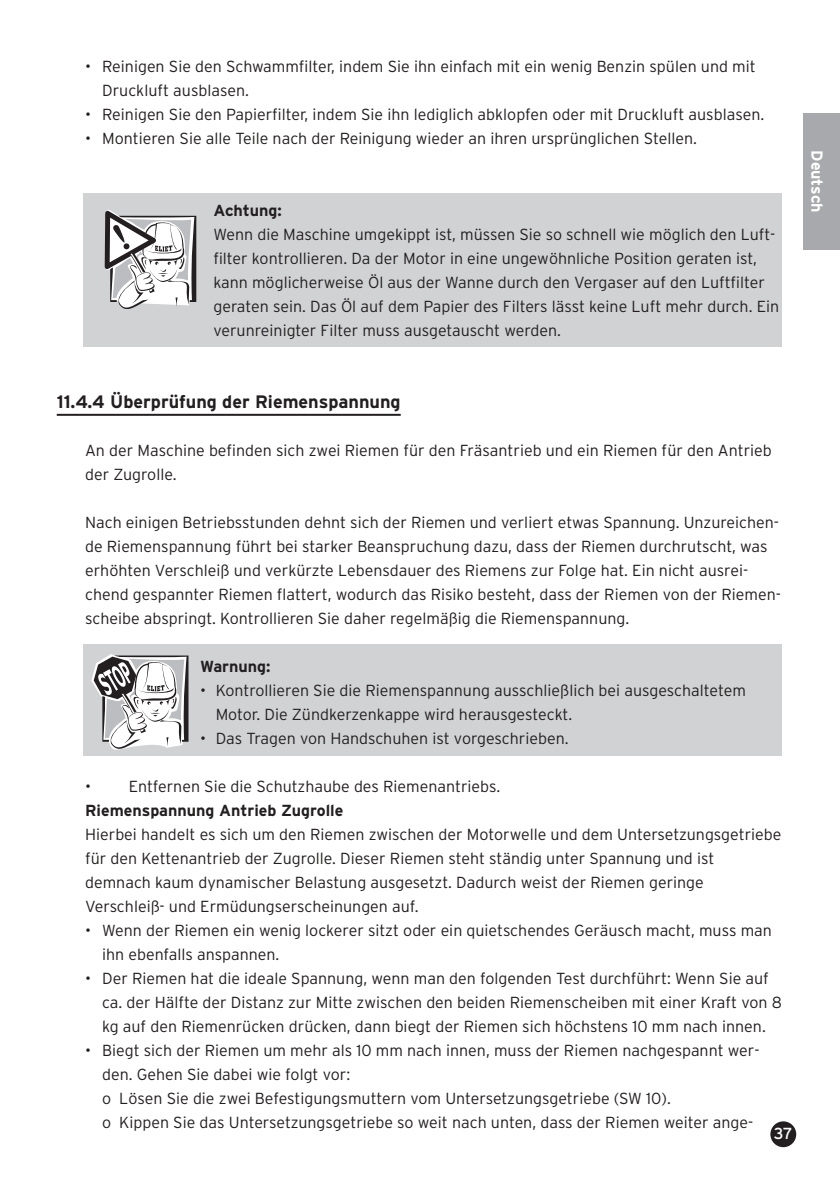
<style>
.page{position:relative;width:840px;height:1191px;background:#fff}
.page>*{position:absolute;margin:0;border:0;box-sizing:border-box;transform-origin:0 0}
.t1{font:700 18px "Interstate";color:#231f20}
.t2{font:300 16px/24px "Interstate";color:#231f20}
.t3{font:700 16px "Interstate";color:#231f20}
.t4{font:700 16px "Interstate";color:#fff}
.t5{font:16px "Interstate";color:#fff}
</style>
<div class="page">
<div style="left:83px;top:193px;width:698px;height:154px;background:#d1d2d4"></div>
<svg style="left:105px;top:210px;width:91px;height:99px"></svg>
<div style="left:83px;top:644px;width:698px;height:112px;background:#d1d2d4"></div>
<svg style="left:91px;top:654px;width:97px;height:95px"></svg>
<div style="left:771px;top:1122px;width:23px;height:24px;background:#231f20;border-radius:50%"></div>
<div style="left:770px;top:1121px;width:25px;height:26px;border:2px solid #231f20;border-radius:50%"></div>
<div style="left:803px;top:113px;width:36px;height:136px;background:#a8a9ad"></div>
<hr style="left:57px;top:414px;width:343px;height:2px;background:#231f20">
<p class="t2" style="left:102px;top:54px;width:654px;text-indent:-17px">• Reinigen Sie den Schwammfilter, indem Sie ihn einfach mit ein wenig Benzin spülen und mit<br>Druckluft ausblasen.</p>
<p class="t2" style="left:85px;top:102px;width:680px">• Reinigen Sie den Papierfilter, indem Sie ihn lediglich abklopfen oder mit Druckluft ausblasen.</p>
<p class="t2" style="left:85px;top:126px;width:613px">• Montieren Sie alle Teile nach der Reinigung wieder an ihren ursprünglichen Stellen.</p>
<p class="t3" style="left:213px;top:201px;width:70px">Achtung:</p>
<p class="t2" style="left:213px;top:222px;width:567px">Wenn die Maschine umgekippt ist, müssen Sie so schnell wie möglich den Luft&shy;filter kontrollieren. Da der Motor in eine ungewöhnliche Position geraten ist, kann möglicherweise Öl aus der Wanne durch den Vergaser auf den Luftfilter geraten sein. Das Öl auf dem Papier des Filters lässt keine Luft mehr durch. Ein verunreinigter Filter muss ausgetauscht werden.</p>
<p class="t4" style="left:826px;top:150px;width:64px;rotate:90deg">Deutsch</p>
<p class="t1" style="left:57px;top:391px;width:345px">11.4.4 Überprüfung der Riemenspannung</p>
<p class="t2" style="left:85px;top:438px;width:688px">An der Maschine befinden sich zwei Riemen für den Fräsantrieb und ein Riemen für den Antrieb der Zugrolle.</p>
<p class="t2" style="left:85px;top:510px;width:697px">Nach einigen Betriebsstunden dehnt sich der Riemen und verliert etwas Spannung. Unzureichen&shy;de Riemenspannung führt bei starker Beanspruchung dazu, dass der Riemen durchrutscht, was erhöhten Verschleiß und verkürzte Lebensdauer des Riemens zur Folge hat. Ein nicht ausrei&shy;chend gespannter Riemen flattert, wodurch das Risiko besteht, dass der Riemen von der Riemen&shy;scheibe abspringt. Kontrollieren Sie daher regelmäßig die Riemenspannung.</p>
<p class="t3" style="left:200px;top:657px;width:72px">Warnung:</p>
<p class="t2" style="left:215px;top:678px;width:531px;text-indent:-16px">• Kontrollieren Sie die Riemenspannung ausschließlich bei ausgeschaltetem<br>Motor. Die Zündkerzenkappe wird herausgesteckt.</p>
<p class="t2" style="left:200px;top:726px;width:370px">• Das Tragen von Handschuhen ist vorgeschrieben.</p>
<p class="t2" style="left:85px;top:774px;width:416px">• Entfernen Sie die Schutzhaube des Riemenantriebs.</p>
<p class="t3" style="left:85px;top:801px;width:259px">Riemenspannung Antrieb Zugrolle</p>
<p class="t2" style="left:85px;top:822px;width:697px">Hierbei handelt es sich um den Riemen zwischen der Motorwelle und dem Untersetzungsgetriebe für den Kettenantrieb der Zugrolle. Dieser Riemen steht ständig unter Spannung und ist demnach kaum dynamischer Belastung ausgesetzt. Dadurch weist der Riemen geringe Verschleiß- und Ermüdungserscheinungen auf.</p>
<p class="t2" style="left:102px;top:918px;width:671px;text-indent:-17px">• Wenn der Riemen ein wenig lockerer sitzt oder ein quietschendes Geräusch macht, muss man ihn ebenfalls anspannen.</p>
<p class="t2" style="left:102px;top:966px;width:681px;text-indent:-17px">• Der Riemen hat die ideale Spannung, wenn man den folgenden Test durchführt: Wenn Sie auf ca. der Hälfte der Distanz zur Mitte zwischen den beiden Riemenscheiben mit einer Kraft von 8 kg auf den Riemenrücken drücken, dann biegt der Riemen sich höchstens 10 mm nach innen.</p>
<p class="t2" style="left:102px;top:1038px;width:658px;text-indent:-17px">• Biegt sich der Riemen um mehr als 10 mm nach innen, muss der Riemen nachgespannt wer&shy;den. Gehen Sie dabei wie folgt vor:<br>o Lösen Sie die zwei Befestigungsmuttern vom Untersetzungsgetriebe (SW 10).<br>o Kippen Sie das Untersetzungsgetriebe so weit nach unten, dass der Riemen weiter ange-</p>
<p class="t5" style="left:773px;top:1124px;width:20px">37</p>
</div>
